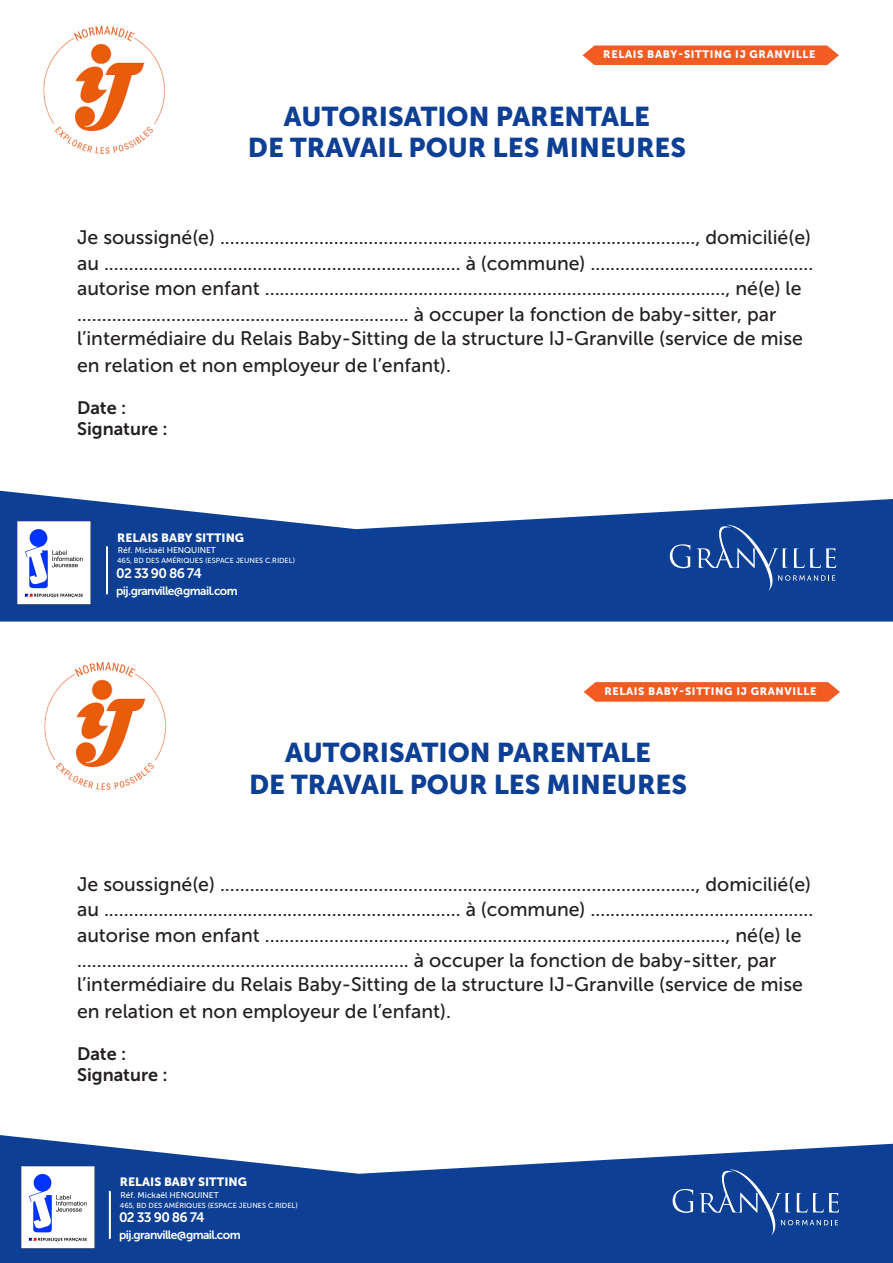
<style>
.page{position:relative;width:893px;height:1263px;background:#fff}
.page>*{position:absolute;margin:0;border:0;box-sizing:border-box;transform-origin:0 0}
.t1{font:27px "Museo Sans 900";color:#0d3f94}
.t2{font:19.5px/25.5px "Museo Sans 500";color:#231f20}
.t3{font:18px/21px "Museo Sans 700";color:#231f20}
.t4{font:13.65px "Museo Sans 700";letter-spacing:-.05em;color:#fff}
.t5{font:12px "Museo Sans 700";letter-spacing:-.05em;color:#fff}
.t6{font:12px "Museo Sans 900";color:#fff}
.t7{font:10.8px "Museo Sans 900";letter-spacing:.06em;color:#fff}
.t8{font:8.4px "Museo Sans 500";color:#fff}
.t9{font:7.35px "Museo Sans 500";color:#fff}
</style>
<div class="page">
<svg style="left:583px;top:45px;width:256px;height:20px;background:#f26630"></svg>
<svg style="left:0;top:1135px;width:893px;height:128px;fill:#0d3f94"></svg>
<svg style="left:0;top:491px;width:893px;height:130px;fill:#0d3f94"></svg>
<svg style="left:673px;top:1189px;width:20px;height:24px"></svg>
<svg style="left:699px;top:1169px;width:140px;height:67px;background:#24519e"></svg>
<svg style="left:670px;top:544px;width:20px;height:24px"></svg>
<svg style="left:696px;top:524px;width:140px;height:67px;background:#25529e"></svg>
<img style="left:43px;top:26px;width:123px;height:128px">
<div style="left:109px;top:1191px;width:2px;height:48px;border:2px solid #fff"></div>
<svg style="left:584px;top:682px;width:256px;height:20px;background:#f2652f"></svg>
<img style="left:44px;top:662px;width:123px;height:128px">
<img style="left:21px;top:1167px;width:73px;height:81px">
<img style="left:17px;top:522px;width:74px;height:82px">
<p class="t7" style="left:603px;top:48px;width:214px">RELAIS BABY-SITTING IJ GRANVILLE</p>
<p class="t1" style="left:284px;top:101px;width:368px">AUTORISATION PARENTALE</p>
<p class="t1" style="left:248px;top:132px;width:440px">DE TRAVAIL POUR LES MINEURES</p>
<p class="t2" style="left:77px;top:225px;width:738px">Je soussigné(e) ................................................................................................, domicilié(e) au ........................................................................ à (commune) .............................................</p>
<p class="t2" style="left:77px;top:276px;width:726px">autorise mon enfant ............................................................................................., né(e) le</p>
<p class="t2" style="left:77px;top:301px;width:701px">................................................................... à occuper la fonction de baby-sitter, par</p>
<p class="t2" style="left:77px;top:324px;width:727px;line-height:27px">l’intermédiaire du Relais Baby-Sitting de la structure IJ-Granville (service de mise en relation et non employeur de l’enfant).</p>
<p class="t3" style="left:77px;top:397px;width:92px">Date :<br>Signature :</p>
<p class="t6" style="left:117px;top:531px;width:129px">RELAIS BABY SITTING</p>
<p class="t8" style="left:118px;top:546px;width:100px">Réf. Mickaël HENQUINET</p>
<p class="t9" style="left:117px;top:557px;width:180px">465, BD DES AMÉRIQUES (ESPACE JEUNES C.RIDEL)</p>
<p class="t4" style="left:116px;top:565px;width:87px">02 33 90 86 74</p>
<p class="t5" style="left:116px;top:584px;width:123px">pij.granville@gmail.com</p>
<p class="t7" style="left:604px;top:685px;width:214px">RELAIS BABY-SITTING IJ GRANVILLE</p>
<p class="t1" style="left:285px;top:737px;width:368px">AUTORISATION PARENTALE</p>
<p class="t1" style="left:249px;top:769px;width:440px">DE TRAVAIL POUR LES MINEURES</p>
<p class="t2" style="left:77px;top:871px;width:738px">Je soussigné(e) ................................................................................................, domicilié(e) au ........................................................................ à (commune) .............................................</p>
<p class="t2" style="left:77px;top:922px;width:726px">autorise mon enfant ............................................................................................., né(e) le</p>
<p class="t2" style="left:77px;top:948px;width:701px">................................................................... à occuper la fonction de baby-sitter, par</p>
<p class="t2" style="left:77px;top:971px;width:727px;line-height:27px">l’intermédiaire du Relais Baby-Sitting de la structure IJ-Granville (service de mise en relation et non employeur de l’enfant).</p>
<p class="t3" style="left:77px;top:1043px;width:92px">Date :<br>Signature :</p>
<p class="t6" style="left:120px;top:1175px;width:129px">RELAIS BABY SITTING</p>
<p class="t8" style="left:121px;top:1190px;width:100px">Réf. Mickaël HENQUINET</p>
<p class="t9" style="left:120px;top:1201px;width:180px">465, BD DES AMÉRIQUES (ESPACE JEUNES C.RIDEL)</p>
<p class="t4" style="left:119px;top:1210px;width:87px">02 33 90 86 74</p>
<p class="t5" style="left:119px;top:1228px;width:123px">pij.granville@gmail.com</p>
</div>
